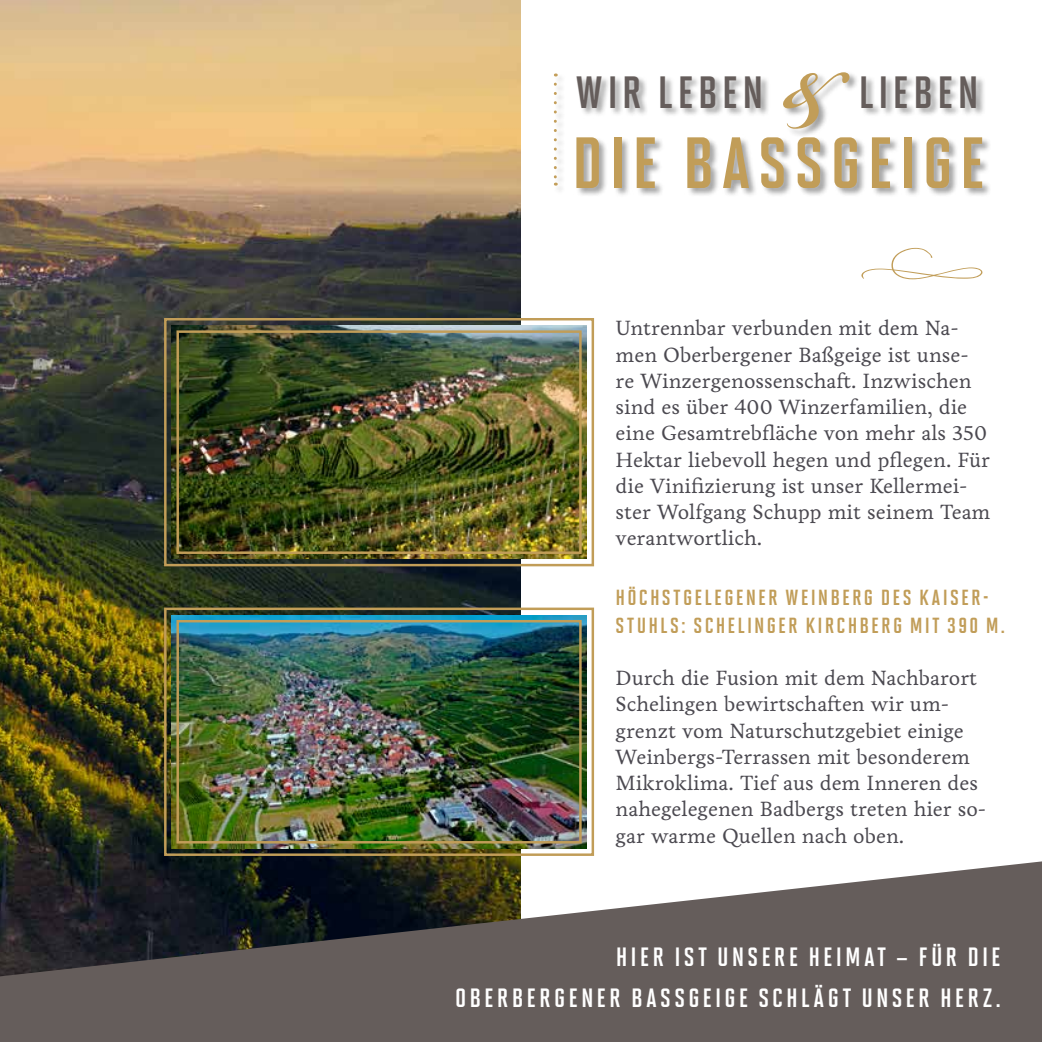
<style>
.page{position:relative;width:1042px;height:1042px;background:#fff}
.page>*{position:absolute;margin:0;border:0;box-sizing:border-box;transform-origin:0 0}
.t1{font:700 118.83px "Bickham Script Pro";color:#c19d58}
.t2{font:72.27px "Solano Gothic MVB Bd Cap";letter-spacing:.09em;color:#c19d58}
.t3{font:45.15px "Solano Gothic MVB Bd SC";letter-spacing:.1em;color:#655d5b}
.t4{font:26.43px/40.4px "Solano Gothic MVB Bd SC";letter-spacing:.125em;color:#fff;text-align:right}
.t5{font:21.88px/28px "Solano Gothic MVB Bd Cap";letter-spacing:.105em;color:#c19d58}
.t6{font:21px/26.2px "Livory";color:#4b4950}
</style>
<div class="page">
<img style="left:0;top:0;width:521px;height:861px">
<svg style="left:0;top:861px;width:1042px;height:181px;background:#5f5a59"></svg>
<svg style="left:861px;top:248px;width:121px;height:31px"></svg>
<img style="left:163px;top:606px;width:432px;height:251px">
<div style="left:176px;top:620px;width:406px;height:223px;border:2px solid #c19d58"></div>
<img style="left:163px;top:317px;width:432px;height:250px">
<div style="left:176px;top:330px;width:406px;height:224px;border:2px solid #c19d58"></div>
<div style="left:553px;top:71px;width:438px;height:126px;background:#000;opacity:.37"></div>
<svg style="left:554px;top:84px;width:3px;height:102px"></svg>
<h3 class="t3" style="left:576px;top:67px;width:189px">WIR LEBEN</h3>
<h1 class="t1" style="left:779px;top:-3px;width:59px">&amp;</h1>
<h3 class="t3" style="left:858px;top:67px;width:122px">LIEBEN</h3>
<h2 class="t2" style="left:571px;top:123px;width:414px">DIE BASSGEIGE</h2>
<p class="t6" style="left:615px;top:315px;width:376px">Untrennbar verbunden mit dem Na&shy;men Oberbergener Baßgeige ist unse&shy;re Winzergenossenschaft. Inzwischen sind es über 400 Winzerfamilien, die eine Gesamtrebfläche von mehr als 350<br>Hektar liebevoll hegen und pflegen. Für die Vinifizierung ist unser Kellermei&shy;ster Wolfgang Schupp mit seinem Team verantwortlich.</p>
<p class="t5" style="left:615px;top:583px;width:390px">HÖCHSTGELEGENER WEINBERG DES KAISER-<br>STUHLS: SCHELINGER KIRCHBERG MIT 390 M.</p>
<p class="t6" style="left:615px;top:665px;width:372px">Durch die Fusion mit dem Nachbarort Schelingen bewirtschaften wir um&shy;grenzt vom Naturschutzgebiet einige Weinbergs-Terrassen mit besonderem Mikroklima. Tief aus dem Inneren des nahegelegenen Badbergs treten hier so&shy;gar warme Quellen nach oben.</p>
<p class="t4" style="left:455px;top:937px;width:547px">HIER IST UNSERE HEIMAT – FÜR DIE<br>OBERBERGENER BASSGEIGE SCHLÄGT UNSER HERZ.</p>
</div>
